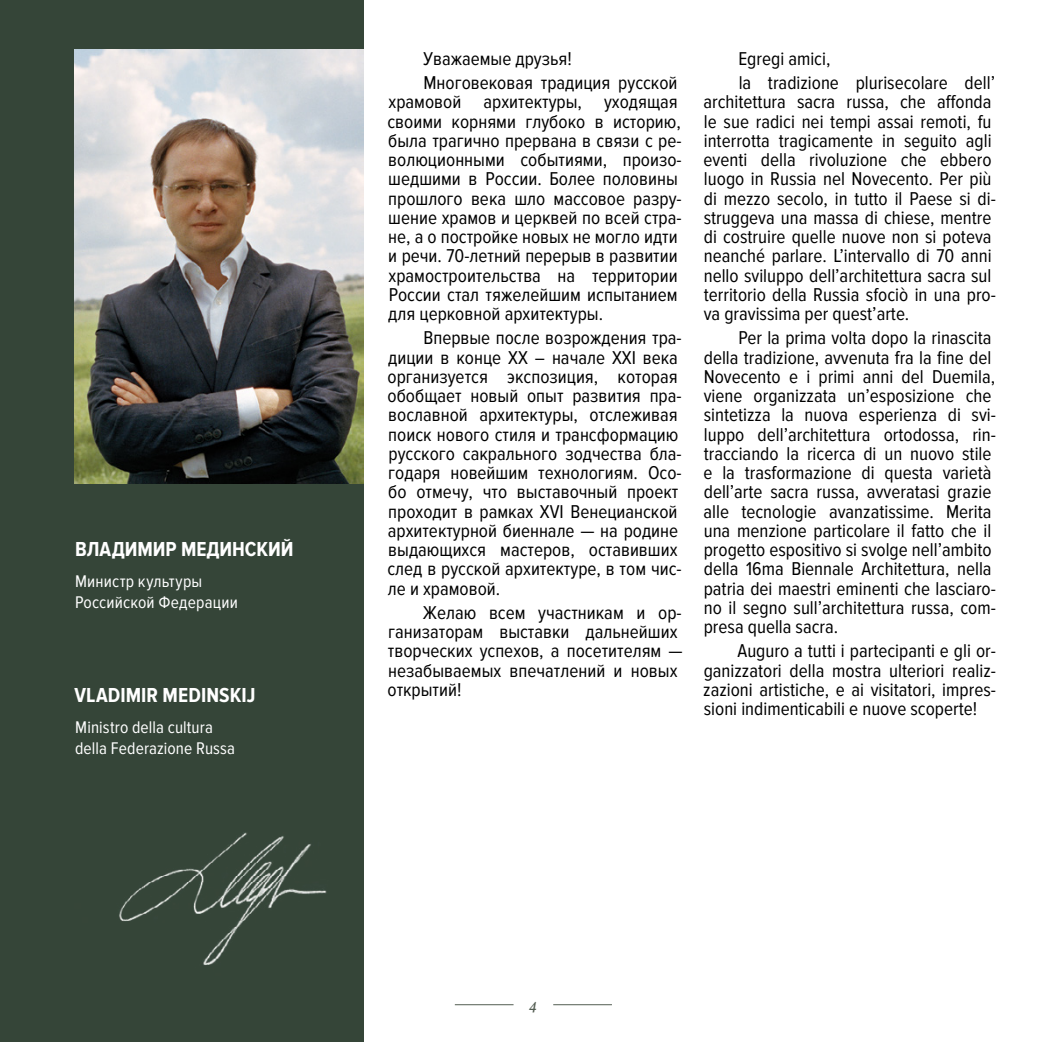
<style>
.page{position:relative;width:1042px;height:1042px;background:#fff}
.page>*{position:absolute;margin:0;border:0;box-sizing:border-box;transform-origin:0 0}
.t1{font:700 21px "Proxima Nova Cond";color:#fff}
.t2{font:19.25px/19.2px "Proxima Nova Cond";color:#000}
.t3{font:17.5px/21px "Proxima Nova Cond";letter-spacing:.01em;color:#fff}
.t4{font:italic 15.75px "Vollkorn";color:#535d52}
</style>
<div class="page">
<hr style="left:455px;top:1004px;width:58px;height:1px;background:#535d52">
<hr style="left:553px;top:1004px;width:59px;height:1px;background:#535d52">
<div style="left:0;top:0;width:364px;height:1042px;background:#354538"></div>
<img style="left:119px;top:832px;width:208px;height:133px">
<img style="left:74px;top:50px;width:290px;height:434px">
<p class="t1" style="left:75px;top:537px;width:220px">ВЛАДИМИР МЕДИНСКИЙ</p>
<p class="t3" style="left:75px;top:571px;width:164px">Министр культуры<br>Российской Федерации</p>
<p class="t1" style="left:75px;top:683px;width:182px">VLADIMIR MEDINSKIJ</p>
<p class="t3" style="left:75px;top:717px;width:162px">Ministro della cultura della Federazione Russa</p>
<p class="t2" style="left:423px;top:47px;width:256px;line-height:24.2px">Уважаемые друзья!<br>Многовековая традиция русской</p>
<p class="t2" style="left:387px;top:93px;width:296px">храмовой архитектуры, уходящая своими корнями глубоко в историю, была трагично прервана в связи с ре&shy;волюционными событиями, произо&shy;шедшими в России. Более половины прошлого века шло массовое разру&shy;шение храмов и церквей по всей стра&shy;не, а о постройке новых не могло идти и речи. 70-летний перерыв в развитии храмостроительства на территории России стал тяжелейшим испытанием для церковной архитектуры.</p>
<p class="t2" style="left:387px;top:329px;width:296px;text-indent:36px">Впервые после возрождения тра&shy;диции в конце XX – начале XXI века организуется экспозиция, которая обобщает новый опыт развития пра&shy;вославной архитектуры, отслеживая поиск нового стиля и трансформацию русского сакрального зодчества бла&shy;годаря новейшим технологиям. Осо&shy;бо отмечу, что выставочный проект проходит в рамках XVI Венецианской архитектурной биеннале — на родине выдающихся мастеров, оставивших след в русской архитектуре, в том чис&shy;ле и храмовой.</p>
<p class="t2" style="left:387px;top:603px;width:297px;text-indent:35px">Желаю всем участникам и ор&shy;ганизаторам выставки дальнейших творческих успехов, а посетителям — незабываемых впечатлений и новых открытий!</p>
<p class="t2" style="left:738px;top:47px;width:258px;line-height:24.2px">Egregi amici,<br>la tradizione plurisecolare dell’</p>
<p class="t2" style="left:703px;top:93px;width:294px">architettura sacra russa, che affonda le sue radici nei tempi assai remoti, fu interrotta tragicamente in seguito agli eventi della rivoluzione che ebbero luogo in Russia nel Novecento. Per più di mezzo secolo, in tutto il Paese si di&shy;struggeva una massa di chiese, mentre di costruire quelle nuove non si poteva neanché parlare. L’intervallo di 70 anni nello sviluppo dell’architettura sacra sul territorio della Russia sfociò in una pro&shy;va gravissima per quest’arte.</p>
<p class="t2" style="left:703px;top:329px;width:294px;text-indent:35px">Per la prima volta dopo la rinascita della tradizione, avvenuta fra la fine del Novecento e i primi anni del Duemila, viene organizzata un’esposizione che sintetizza la nuova esperienza di svi&shy;luppo dell’architettura ortodossa, rin&shy;tracciando la ricerca di un nuovo stile e la trasformazione di questa varietà dell’arte sacra russa, avveratasi grazie alle tecnologie avanzatissime. Merita una menzione particolare il fatto che il progetto espositivo si svolge nell’ambito della 16ma Biennale Architettura, nella patria dei maestri eminenti che lasciaro&shy;no il segno sull’architettura russa, com&shy;presa quella sacra.</p>
<p class="t2" style="left:703px;top:642px;width:294px;text-align:justify;text-indent:34px">Auguro a tutti i partecipanti e gli or&shy;ganizzatori della mostra ulteriori realiz&shy;zazioni artistiche, e ai visitatori, impres&shy;sioni indimenticabili e nuove scoperte!</p>
<p class="t4" style="left:529px;top:993px;width:10px">4</p>
</div>
